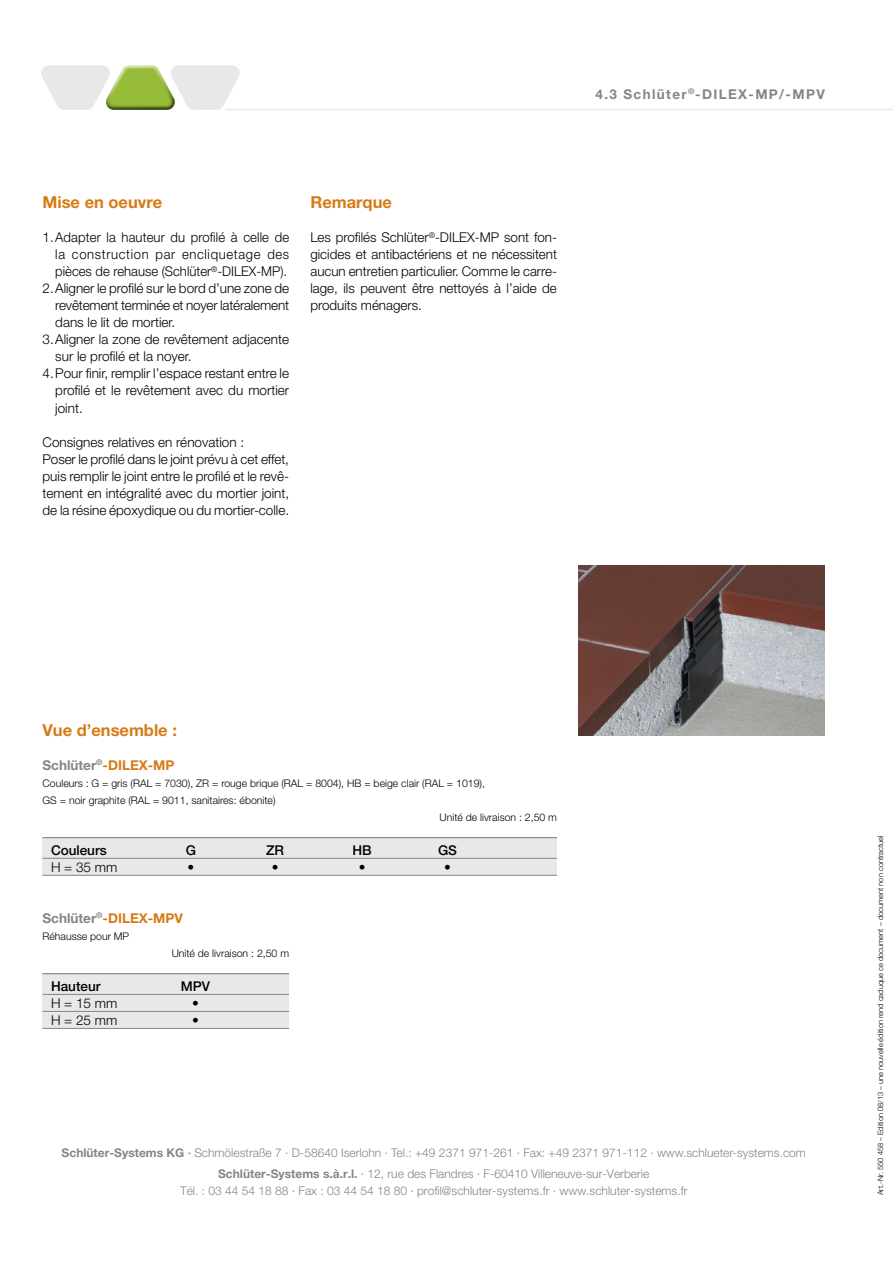
<style>
.page{position:relative;width:893px;height:1263px;background:#fff}
.page>*{position:absolute;margin:0;border:0;box-sizing:border-box;transform-origin:0 0}
.t1{font:700 16.5px "Helvetica Neue LT Pro";color:#d57b16}
.t2{font:300 13.5px/17px "Helvetica Neue LT Pro";color:#000}
.t3{font:700 13.5px "Helvetica Neue LT Pro";color:#d57b16}
.t4{font:300 13.5px "Helvetica Neue LT Pro";letter-spacing:.05em;color:#000}
.t5{font:700 13.5px "Helvetica Neue LT Pro";letter-spacing:.1em;color:#858585}
.t6{font:500 13.5px "Helvetica Neue LT Pro";color:#000}
.t7{font:300 12px/21.3px "Helvetica Neue LT Pro";color:#858585;text-align:center}
.t8{font:300 10.5px "Helvetica Neue LT Pro";color:#000}
.t9{font:300 7.5px "Helvetica Neue LT Pro";color:#000}
.s1{color:#858585}
.s2{font-weight:700}
.s3{font-weight:500}
</style>
<div class="page">
<div style="left:43px;top:838px;width:514px;height:37px;background:#e8e8e8"></div>
<hr style="left:225px;top:109px;width:668px;height:1px;background:#e8e8e8">
<hr style="left:43px;top:837px;width:514px;height:1px;background:#858585">
<hr style="left:43px;top:858px;width:514px;height:1px;background:#858585">
<hr style="left:43px;top:875px;width:514px;height:1px;background:#858585">
<div style="left:43px;top:974px;width:246px;height:54px;background:#e8e8e8"></div>
<hr style="left:43px;top:973px;width:246px;height:1px;background:#858585">
<hr style="left:43px;top:994px;width:246px;height:1px;background:#858585">
<hr style="left:43px;top:1011px;width:246px;height:1px;background:#858585">
<hr style="left:43px;top:1028px;width:246px;height:1px;background:#858585">
<img style="left:578px;top:566px;width:247px;height:170px">
<svg style="left:41px;top:65px;width:199px;height:45px"></svg>
<p class="t1" style="left:43px;top:192px;width:121px">Mise en oeuvre</p>
<p class="t2" style="left:43px;top:229px;width:248px">1.Adapter la hauteur du profi lé à celle de</p>
<p class="t4" style="left:55px;top:246px;width:235px">la construction par encliquetage des</p>
<p class="t2" style="left:55px;top:263px;width:233px">pièces de rehause (Schlüter<sup>®</sup>-DILEX-MP).</p>
<p class="t2" style="left:43px;top:280px;width:248px">2.Aligner le profilé sur le bord d’une zone de</p>
<p class="t2" style="left:55px;top:297px;width:235px">revêtement terminée et noyer latéralement</p>
<p class="t2" style="left:55px;top:314px;width:122px">dans le lit de mortier.</p>
<p class="t2" style="left:43px;top:331px;width:248px">3.Aligner la zone de revêtement adjacente</p>
<p class="t2" style="left:55px;top:348px;width:138px">sur le profi lé et la noyer.</p>
<p class="t2" style="left:43px;top:365px;width:248px">4.Pour fi nir, remplir l’espace restant entre le</p>
<p class="t2" style="left:55px;top:382px;width:235px">profi lé et le revêtement avec du mortier</p>
<p class="t2" style="left:55px;top:399px;width:29px">joint.</p>
<p class="t2" style="left:43px;top:433px;width:248px">Consignes relatives en rénovation :<br>Poser le profi lé dans le joint prévu à cet effet, puis remplir le joint entre le profilé et le revê&shy;tement en intégralité avec du mortier joint, de la résine époxydique ou du mortier-colle.</p>
<p class="t1" style="left:310px;top:192px;width:83px">Remarque</p>
<p class="t2" style="left:310px;top:229px;width:248px;text-align:justify">Les profi lés Schlüter<sup>®</sup>-DILEX-MP sont fon&shy;gicides et antibactériens et ne nécessitent aucun entretien particulier. Comme le carre&shy;lage, ils peuvent être nettoyés à l’aide de produits ménagers.</p>
<p class="t5" style="left:596px;top:86px;width:231px">4.3 Schlüter<sup>®</sup>-DILEX-MP/-MPV</p>
<p class="t1" style="left:43px;top:720px;width:136px">Vue d’ensemble :</p>
<p class="t3" style="left:43px;top:756px;width:134px"><span class="s1">Schlüter</span><sup>®</sup>-DILEX-MP</p>
<p class="t8" style="left:43px;top:776px;width:444px">Couleurs : G = gris (RAL = 7030), ZR = rouge brique (RAL = 8004), HB = beige clair (RAL = 1019),</p>
<p class="t8" style="left:43px;top:793px;width:234px">GS = noir graphite (RAL = 9011, sanitaires: ébonite)</p>
<p class="t8" style="left:440px;top:810px;width:119px">Unité de livraison : 2,50 m</p>
<p class="t6" style="left:51px;top:842px;width:57px">Couleurs</p>
<p class="t6" style="left:186px;top:842px;width:12px">G</p>
<p class="t6" style="left:266px;top:842px;width:20px">ZR</p>
<p class="t6" style="left:352px;top:842px;width:21px">HB</p>
<p class="t6" style="left:438px;top:842px;width:20px">GS</p>
<p class="t2" style="left:51px;top:858px;width:68px">H = 35 mm</p>
<p class="t2" style="left:188px;top:858px;width:8px">•</p>
<p class="t2" style="left:272px;top:858px;width:8px">•</p>
<p class="t2" style="left:359px;top:858px;width:8px">•</p>
<p class="t2" style="left:444px;top:858px;width:8px">•</p>
<p class="t3" style="left:43px;top:910px;width:142px"><span class="s1">Schlüter</span><sup>®</sup>-DILEX-MPV</p>
<p class="t8" style="left:43px;top:930px;width:88px">Réhausse pour MP</p>
<p class="t8" style="left:172px;top:947px;width:119px">Unité de livraison : 2,50 m</p>
<p class="t6" style="left:51px;top:978px;width:51px">Hauteur</p>
<p class="t6" style="left:181px;top:978px;width:31px">MPV</p>
<p class="t2" style="left:51px;top:994px;width:68px">H = 15 mm</p>
<p class="t2" style="left:192px;top:994px;width:8px">•</p>
<p class="t2" style="left:51px;top:1011px;width:68px">H = 25 mm</p>
<p class="t2" style="left:192px;top:1011px;width:8px">•</p>
<p class="t7" style="left:62px;top:1141px;width:746px"><span class="s2">Schlüter-Systems KG</span> <span class="s3">·</span> Schmölestraße 7 · D-58640 Iserlohn · Tel.: +49 2371 971-261 · Fax: +49 2371 971-112 · www.schlueter-systems.com<br><span class="s2">Schlüter-Systems s.à.r.l.</span> · 12, rue des Flandres · F-60410 Villeneuve-sur-Verberie</p>
<p class="t7" style="left:180px;top:1180px;width:509px">Tél. : 03 44 54 18 88 · Fax : 03 44 54 18 80 · profil@schluter-systems.fr · www.schluter-systems.fr</p>
<p class="t9" style="left:876px;top:1195px;width:361px;rotate:-90deg">Art.-Nr. 550 458 – Edition 08/13 – une nouvelle édition rend caduque ce document – document non contractuel</p>
</div>
